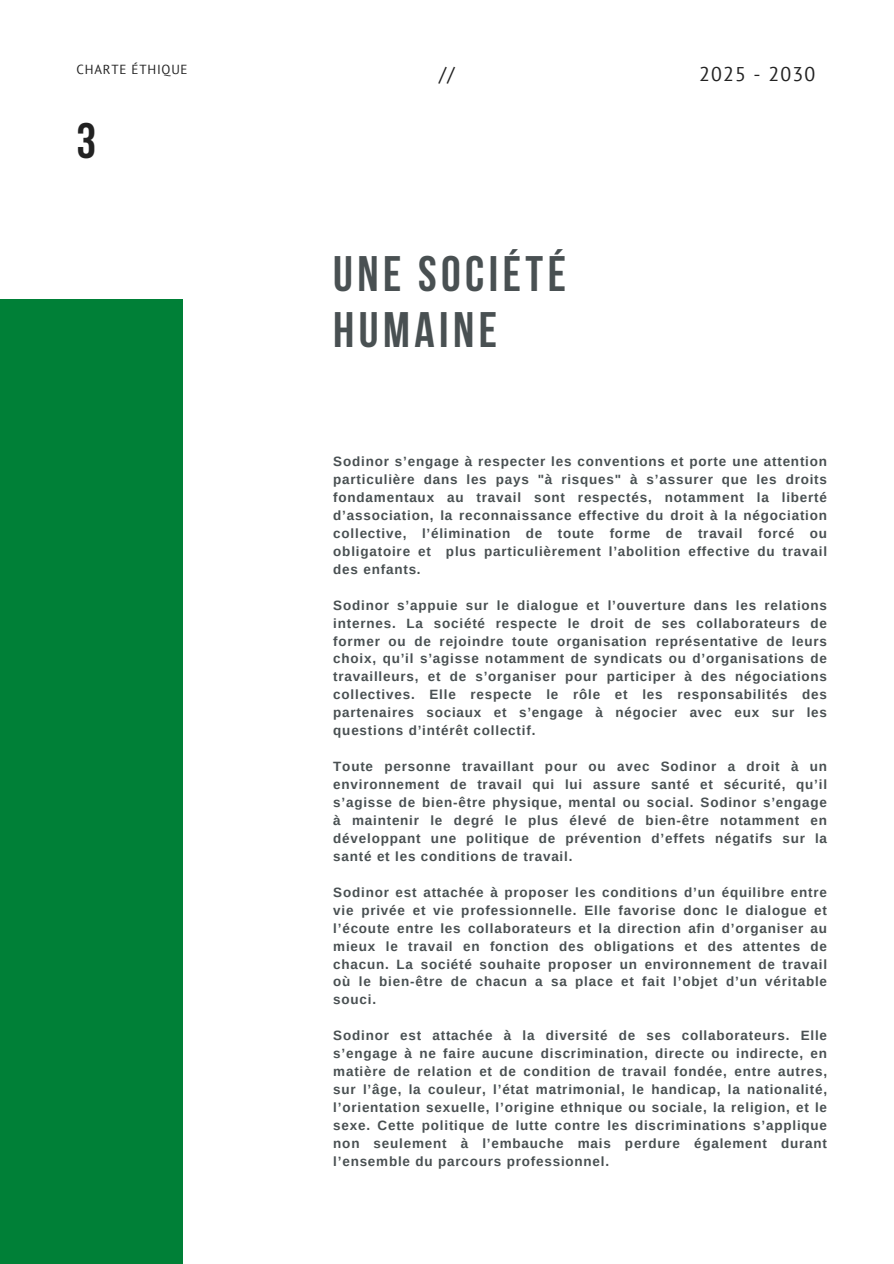
<style>
.page{position:relative;width:894px;height:1264px;background:#fff}
.page>*{position:absolute;margin:0;border:0;box-sizing:border-box;transform-origin:0 0}
.t1{font:700 49.65px/56.2px "Bebas Neue";letter-spacing:.09em;color:#495052}
.t2{font:700 49.65px "Bebas Neue";color:#222}
.t3{font:19.8px "PT Sans";letter-spacing:.06em;color:#222}
.t4{font:700 13.5px/18px "Arimo";letter-spacing:.06em;color:#495052;text-align:justify}
.t5{font:13.05px "PT Sans";letter-spacing:.06em;color:#222}
</style>
<div class="page">
<div style="left:0;top:300px;width:182px;height:963px;background:#008037"></div>
<p class="t5" style="left:77px;top:61px;width:113px">CHARTE ÉTHIQUE</p>
<h2 class="t3" style="left:439px;top:61px;width:17px">//</h2>
<p class="t2" style="left:76px;top:120px;width:21px">3</p>
<p class="t1" style="left:333px;top:250px;width:234px">UNE SOCIÉTÉ<br>HUMAINE</p>
<h3 class="t3" style="left:698px;top:61px;width:118px">2025 - 2030</h3>
<h1 class="t4" style="left:333px;top:452px;width:495px">Sodinor s’engage à respecter les conventions et porte une attention particulière dans les pays "à risques" à s’assurer que les droits fondamentaux au travail sont respectés, notamment la liberté d’association, la reconnaissance effective du droit à la négociation collective, l’élimination de toute forme de travail forcé ou obligatoire et plus particulièrement l’abolition effective du travail des enfants.</h1>
<p class="t4" style="left:333px;top:596px;width:495px">Sodinor s’appuie sur le dialogue et l’ouverture dans les relations internes. La société respecte le droit de ses collaborateurs de former ou de rejoindre toute organisation représentative de leurs choix, qu’il s’agisse notamment de syndicats ou d’organisations de travailleurs, et de s’organiser pour participer à des négociations collectives. Elle respecte le rôle et les responsabilités des partenaires sociaux et s’engage à négocier avec eux sur les questions d’intérêt collectif.</p>
<p class="t4" style="left:333px;top:757px;width:495px">Toute personne travaillant pour ou avec Sodinor a droit à un environnement de travail qui lui assure santé et sécurité, qu’il s’agisse de bien-être physique, mental ou social. Sodinor s’engage à maintenir le degré le plus élevé de bien-être notamment en développant une politique de prévention d’effets négatifs sur la santé et les conditions de travail.</p>
<p class="t4" style="left:333px;top:883px;width:495px">Sodinor est attachée à proposer les conditions d’un équilibre entre vie privée et vie professionnelle. Elle favorise donc le dialogue et l’écoute entre les collaborateurs et la direction afin d’organiser au mieux le travail en fonction des obligations et des attentes de chacun. La société souhaite proposer un environnement de travail où le bien-être de chacun a sa place et fait l’objet d’un véritable souci.</p>
<p class="t4" style="left:333px;top:1026px;width:495px">Sodinor est attachée à la diversité de ses collaborateurs. Elle s’engage à ne faire aucune discrimination, directe ou indirecte, en matière de relation et de condition de travail fondée, entre autres, sur l’âge, la couleur, l’état matrimonial, le handicap, la nationalité, l’orientation sexuelle, l’origine ethnique ou sociale, la religion, et le sexe. Cette politique de lutte contre les discriminations s’applique non seulement à l’embauche mais perdure également durant l’ensemble du parcours professionnel.</p>
</div>
